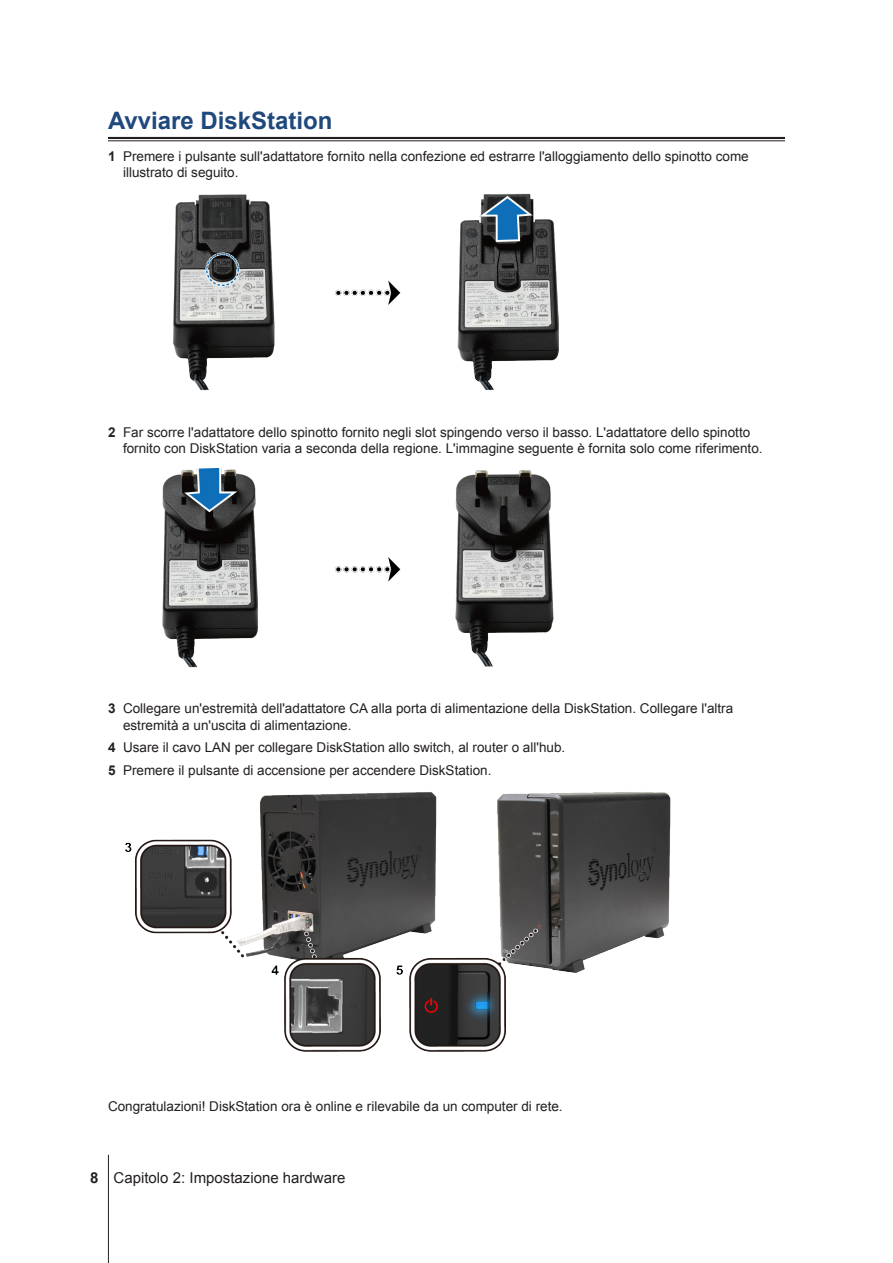
<style>
.page{position:relative;width:893px;height:1263px;background:#fff}
.page>*{position:absolute;margin:0;border:0;box-sizing:border-box;transform-origin:0 0}
.H2-underline{font:700 24px "Arial";color:#1f497d}
.t1{font:15px "Arial";color:#231f20}
.Body-sidebar{font:13.5px/16.5px "Arial";color:#231f20}
.s1{font-weight:700}
</style>
<div class="page">
<hr style="left:108px;top:1155px;width:1px;height:108px;background:#231f20">
<hr style="left:108px;top:137px;width:677px;height:2px;background:#231f20">
<hr style="left:108px;top:140px;width:677px;height:1px;background:#231f20">
<img style="left:173px;top:193px;width:386px;height:198px">
<img style="left:162px;top:469px;width:392px;height:199px">
<img style="left:125px;top:792px;width:546px;height:260px">
<p class="H2-underline" style="left:108px;top:105px;width:226px">Avviare DiskStation</p>
<p class="Body-sidebar" style="left:123px;top:148px;width:627px;text-indent:-15px"><span class="s1">1</span> Premere i pulsante sull'adattatore fornito nella confezione ed estrarre l'alloggiamento dello spinotto come illustrato di seguito.</p>
<p class="Body-sidebar" style="left:123px;top:424px;width:641px;text-indent:-15px"><span class="s1">2</span> Far scorre l'adattatore dello spinotto fornito negli slot spingendo verso il basso. L'adattatore dello spinotto fornito con DiskStation varia a seconda della regione. L'immagine seguente è fornita solo come riferimento.</p>
<p class="Body-sidebar" style="left:123px;top:700px;width:612px;text-indent:-15px"><span class="s1">3</span> Collegare un'estremità dell'adattatore CA alla porta di alimentazione della DiskStation. Collegare l'altra estremità a un'uscita di alimentazione.</p>
<p class="Body-sidebar" style="left:108px;top:739px;width:459px"><span class="s1">4</span> Usare il cavo LAN per collegare DiskStation allo switch, al router o all'hub.</p>
<p class="Body-sidebar" style="left:108px;top:762px;width:385px"><span class="s1">5</span> Premere il pulsante di accensione per accendere DiskStation.</p>
<p class="Body-sidebar" style="left:108px;top:1098px;width:456px">Congratulazioni! DiskStation ora è online e rilevabile da un computer di rete.</p>
<p class="t1" style="left:90px;top:1168px;width:257px"><span class="s1">8</span> Capitolo 2: Impostazione hardware</p>
</div>
